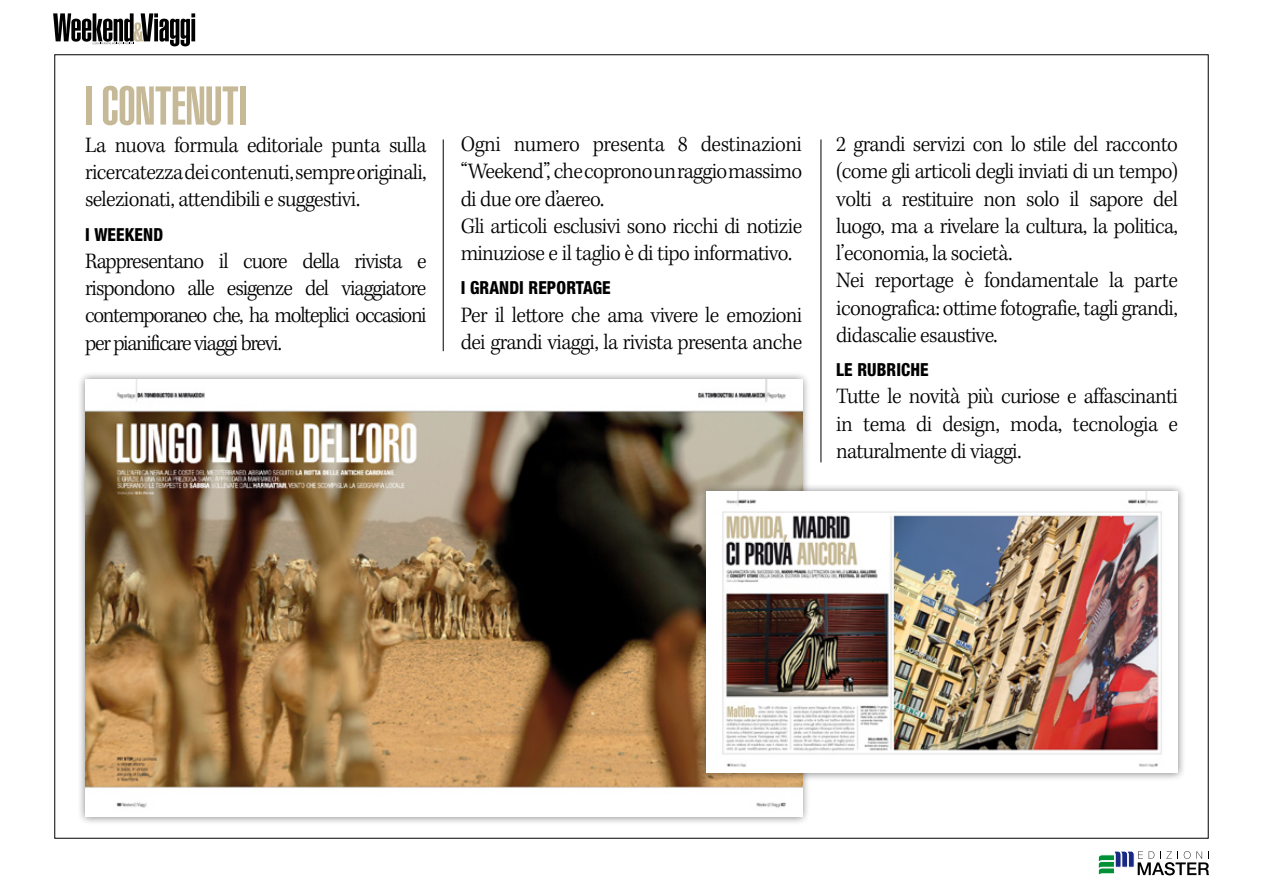
<style>
.page{position:relative;width:1263px;height:893px;background:#fff}
.page>*{position:absolute;margin:0;border:0;box-sizing:border-box;transform-origin:0 0}
.t1{font:53.55px "Helvetica LT Std Ultra Comp";letter-spacing:-.01em;color:#c6b997}
.t2{font:300 22.65px/27.3px "Kepler Std";letter-spacing:-.03em;color:#000;text-align:justify;scale:.96 1}
.t3{font:800 condensed 18px "Helvetica Neue LT Std";letter-spacing:.005em;color:#000;scale:.94 1}
</style>
<div class="page">
<svg style="left:53px;top:13px;width:142px;height:33px"></svg>
<svg style="left:1098px;top:851px;width:111px;height:25px"></svg>
<div style="left:76px;top:370px;width:739px;height:461px;background:#000;opacity:.5"></div>
<img style="left:85px;top:379px;width:717px;height:437px">
<hr style="left:443px;top:139px;width:1px;height:212px;background:#000">
<hr style="left:821px;top:139px;width:1px;height:323px;background:#000">
<div style="left:698px;top:482px;width:494px;height:306px;background:#000;opacity:.5"></div>
<img style="left:706px;top:491px;width:472px;height:282px">
<h1 class="t1" style="left:85px;top:75px;width:163px">i CONTENUTI</h1>
<p class="t2" style="left:85px;top:132px;width:357px">La nuova formula editoriale punta sulla ricercatezza dei contenuti, sempre originali, selezionati, attendibili e suggestivi.</p>
<p class="t3" style="left:85px;top:223px;width:85px">I WEEKEND</p>
<p class="t2" style="left:85px;top:248px;width:357px">Rappresentano il cuore della rivista e rispondono alle esigenze del viaggiatore contemporaneo che, ha molteplici occasioni per pianificare viaggi brevi.</p>
<p class="t2" style="left:461px;top:131px;width:357px;text-align:left">Ogni numero presenta 8 destinazioni “Weekend”, che coprono un raggio massimo di due ore d’aereo.<br>Gli articoli esclusivi sono ricchi di notizie minuziose e il taglio è di tipo informativo.</p>
<p class="t3" style="left:461px;top:277px;width:161px">I GRANDI REPORTAGE</p>
<p class="t2" style="left:461px;top:302px;width:357px">Per il lettore che ama vivere le emozioni dei grandi viaggi, la rivista presenta anche</p>
<p class="t2" style="left:836px;top:131px;width:357px;text-align:left">2 grandi servizi con lo stile del racconto (come gli articoli degli inviati di un tempo) volti a restituire non solo il sapore del luogo, ma a rivelare la cultura, la politica, l’economia, la società.<br>Nei reportage è fondamentale la parte iconografica: ottime fotografie, tagli grandi, didascalie esaustive.</p>
<p class="t3" style="left:836px;top:359px;width:100px">LE RUBRICHE</p>
<p class="t2" style="left:836px;top:384px;width:357px">Tutte le novità più curiose e affascinanti in tema di design, moda, tecnologia e naturalmente di viaggi.</p>
</div>
